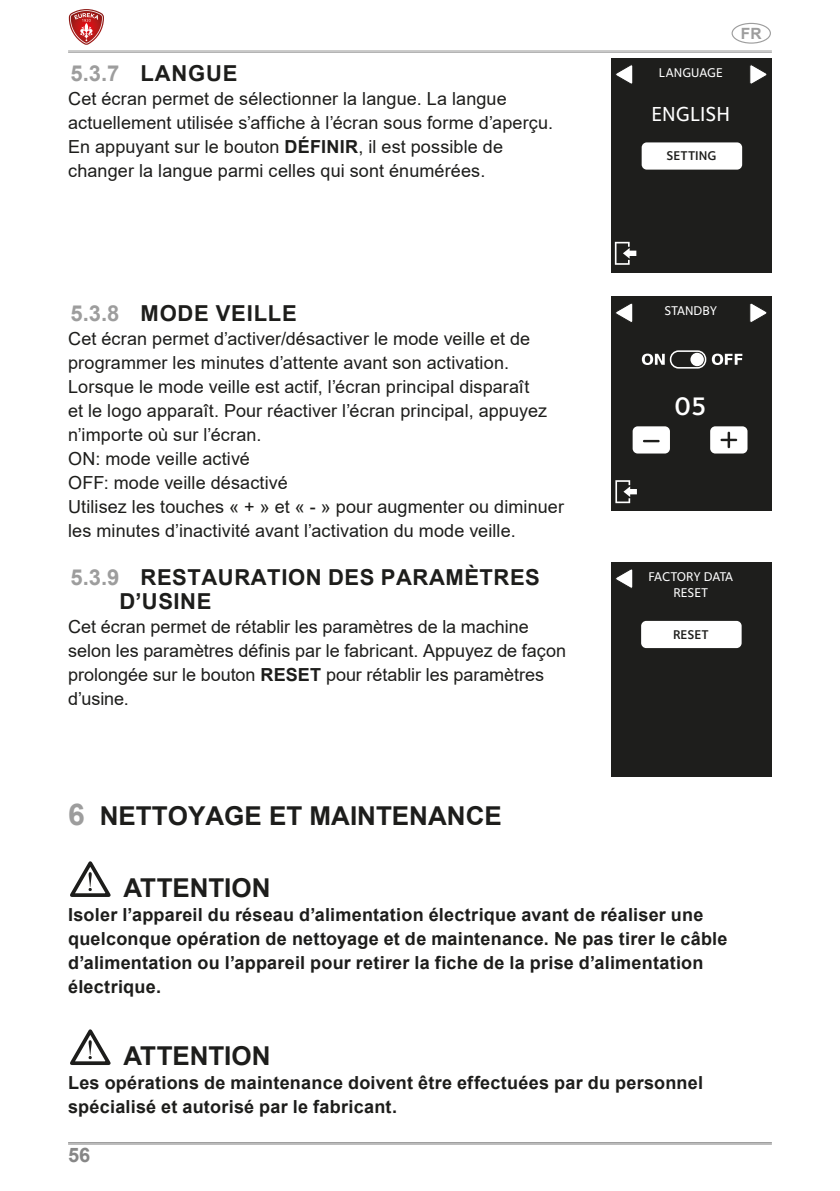
<style>
.page{position:relative;width:840px;height:1191px;background:#fff}
.page>*{position:absolute;margin:0;border:0;box-sizing:border-box;transform-origin:0 0}
.t1{font:600 26.2px "Foundry Sterling";color:#fff}
.TESTO{font:700 26px "Arial";color:#1d1d1b}
.t2{font:700 22px/24px "Arial";letter-spacing:.025em;color:#1d1d1b}
.t3{font:500 21px "Foundry Sterling";color:#fff}
.t4{font:700 20px "Arial";color:#878787}
.TESTO-2{font:18px/24px "Arial";letter-spacing:.005em;color:#1d1d1b}
.TESTO-3{font:700 18px/24px "Arial";letter-spacing:.015em;color:#1d1d1b}
.t5{font:700 15.6px "Arial";color:#9d9d9d}
.t6{font:500 13.2px/15.8px "Foundry Sterling";color:#fff;text-align:center}
.t7{font:600 13.2px "Foundry Sterling";color:#1e1e1c}
.s1{color:#9d9d9d}
.s2{font-weight:700}
.s3{font-size:30px;color:#9d9d9d}
</style>
<div class="page">
<svg style="left:69px;top:9px;width:35px;height:36px"></svg>
<hr style="left:68px;top:50px;width:703px;height:1px;background:#a2a2a1">
<hr style="left:68px;top:52px;width:703px;height:1px;background:#a2a2a1">
<hr style="left:68px;top:1142px;width:703px;height:1px;background:#878787">
<hr style="left:68px;top:1143px;width:703px;height:1px;background:#878787">
<div style="left:731px;top:23px;width:39px;height:21px;border:1px solid #9d9d9d;border-radius:50%"></div>
<div style="left:610px;top:58px;width:161px;height:215px;background:#1e1e1c"></div>
<div style="left:641px;top:142px;width:100px;height:28px;background:#fff;border-radius:5px"></div>
<svg style="left:749px;top:64px;width:18px;height:20px"></svg>
<svg style="left:615px;top:64px;width:17px;height:20px"></svg>
<svg style="left:614px;top:242px;width:22px;height:23px"></svg>
<div style="left:610px;top:297px;width:161px;height:214px;background:#1e1e1c"></div>
<div style="left:632px;top:426px;width:37px;height:27px;background:#fff;border-radius:5px"></div>
<div style="left:709px;top:426px;width:38px;height:27px;background:#fff;border-radius:5px"></div>
<svg style="left:643px;top:440px;width:16px;height:2px"></svg>
<svg style="left:720px;top:432px;width:16px;height:16px"></svg>
<div style="left:669px;top:350px;width:37px;height:18px;border:2px solid #fff;border-radius:8px"></div>
<div style="left:690px;top:353px;width:13px;height:13px;background:#fff;border-radius:50%"></div>
<svg style="left:641px;top:353px;width:23px;height:12px"></svg>
<svg style="left:711px;top:353px;width:31px;height:12px"></svg>
<svg style="left:749px;top:303px;width:18px;height:20px"></svg>
<svg style="left:615px;top:480px;width:21px;height:23px"></svg>
<svg style="left:615px;top:303px;width:17px;height:20px"></svg>
<svg style="left:70px;top:861px;width:41px;height:36px"></svg>
<svg style="left:70px;top:1029px;width:41px;height:36px"></svg>
<div style="left:610px;top:562px;width:161px;height:215px;background:#1e1e1c"></div>
<div style="left:640px;top:621px;width:101px;height:27px;background:#fff;border-radius:5px"></div>
<svg style="left:615px;top:569px;width:17px;height:19px"></svg>
<p class="t2" style="left:71px;top:61px;width:168px"><span class="s1">5.3.7</span> LANGUE</p>
<p class="TESTO-2" style="left:68px;top:86px;width:486px">Cet écran permet de sélectionner la langue. La langue actuellement utilisée s’affiche à l’écran sous forme d’aperçu.<br>En appuyant sur le bouton <span class="s2">DÉFINIR</span>, il est possible de changer la langue parmi celles qui sont énumérées.</p>
<p class="t6" style="left:658px;top:65px;width:65px">LANGUAGE</p>
<p class="t3" style="left:651px;top:101px;width:80px">ENGLISH</p>
<p class="t7" style="left:666px;top:148px;width:52px">SETTING</p>
<p class="t5" style="left:740px;top:23px;width:22px">FR</p>
<p class="t2" style="left:71px;top:301px;width:227px"><span class="s1">5.3.8</span> MODE VEILLE</p>
<p class="TESTO-2" style="left:68px;top:326px;width:463px">Cet écran permet d’activer/désactiver le mode veille et de programmer les minutes d’attente avant son activation.</p>
<p class="TESTO-2" style="left:68px;top:374px;width:480px">Lorsque le mode veille est actif, l’écran principal disparaît et le logo apparaît. Pour réactiver l’écran principal, appuyez n’importe où sur l’écran.</p>
<p class="TESTO-2" style="left:68px;top:446px;width:183px">ON: mode veille activé</p>
<p class="TESTO-2" style="left:68px;top:470px;width:497px">OFF: mode veille désactivé<br>Utilisez les touches « + » et « - » pour augmenter ou diminuer les minutes d’inactivité avant l’activation du mode veille.</p>
<p class="t6" style="left:664px;top:303px;width:54px">STANDBY</p>
<p class="t1" style="left:674px;top:390px;width:34px">05</p>
<p class="t2" style="left:119px;top:565px;width:421px;text-indent:-49px"><span class="s1">5.3.9</span> RESTAURATION DES PARAMÈTRES<br>D’USINE</p>
<p class="TESTO-2" style="left:68px;top:614px;width:499px">Cet écran permet de rétablir les paramètres de la machine selon les paramètres définis par le fabricant. Appuyez de façon prolongée sur le bouton <span class="s2">RESET</span> pour rétablir les paramètres d’usine.</p>
<p class="t7" style="left:672px;top:626px;width:37px">RESET</p>
<p class="t6" style="left:648px;top:569px;width:86px">FACTORY DATA<br>RESET</p>
<p class="TESTO" style="left:68px;top:797px;width:435px"><span class="s3">6</span> NETTOYAGE ET MAINTENANCE</p>
<p class="TESTO" style="left:123px;top:869px;width:149px">ATTENTION</p>
<p class="TESTO-3" style="left:68px;top:903px;width:660px">Isoler l’appareil du réseau d’alimentation électrique avant de réaliser une quelconque opération de nettoyage et de maintenance. Ne pas tirer le câble d’alimentation ou l’appareil pour retirer la fiche de la prise d’alimentation électrique.</p>
<p class="TESTO" style="left:123px;top:1037px;width:149px">ATTENTION</p>
<p class="TESTO-3" style="left:68px;top:1071px;width:636px">Les opérations de maintenance doivent être effectuées par du personnel spécialisé et autorisé par le fabricant.</p>
<p class="t4" style="left:68px;top:1140px;width:24px">56</p>
</div>
